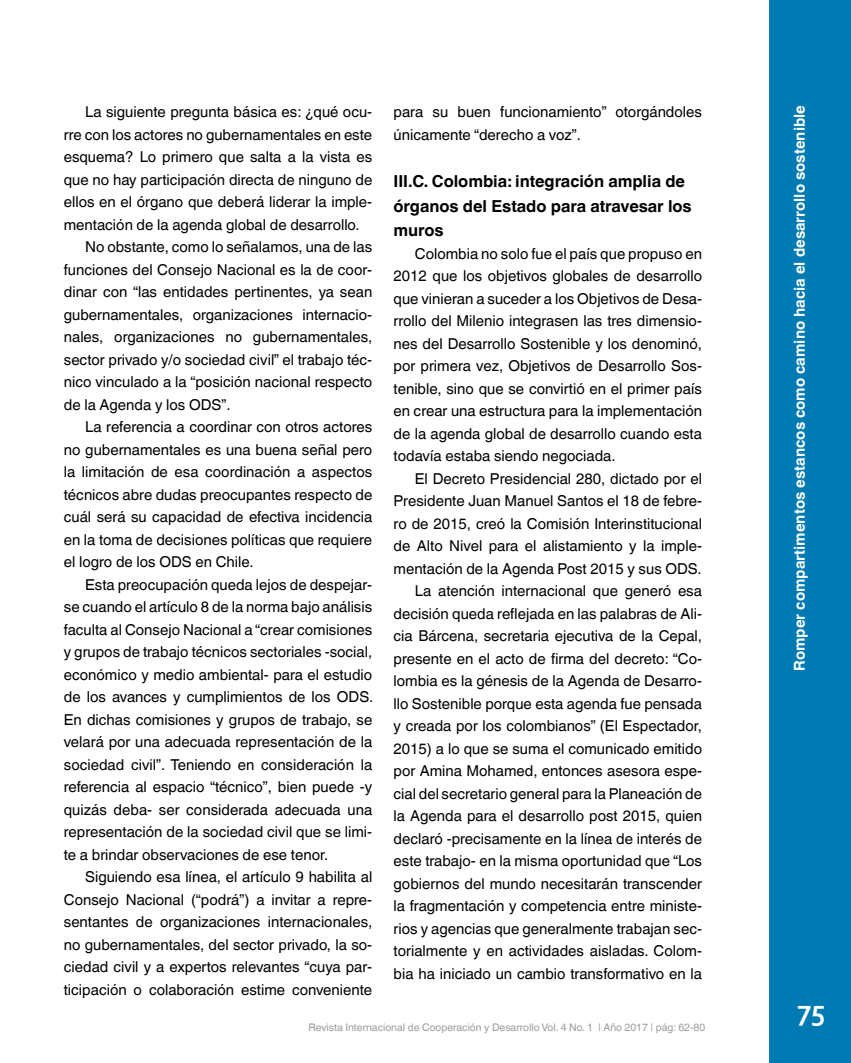
<style>
.page{position:relative;width:851px;height:1063px;background:#fff}
.page>*{position:absolute;margin:0;border:0;box-sizing:border-box;transform-origin:0 0}
.t1{font:700 30px "Corbel";color:#fff}
.t2{font:700 16.5px/24.8px "Helvetica World";letter-spacing:-.005em;color:#000}
.t3{font:15px/22.5px "Helvetica World";color:#000}
.t4{font:700 15px "Helvetica World";color:#fff}
.t5{font:10.5px "Helvetica World";color:#9d9d9c}
</style>
<div class="page">
<div style="left:769px;top:0;width:81px;height:1063px;background:#007ab3"></div>
<p class="t3" style="left:85px;top:101px;width:288px">La siguiente pregunta básica es: ¿qué ocu-</p>
<p class="t3" style="left:64px;top:123px;width:310px">rre con los actores no gubernamentales en este</p>
<p class="t3" style="left:64px;top:146px;width:310px">esquema? Lo primero que salta a la vista es</p>
<p class="t3" style="left:64px;top:168px;width:310px">que no hay participación directa de ninguno de</p>
<p class="t3" style="left:64px;top:191px;width:310px">ellos en el órgano que deberá liderar la imple-</p>
<p class="t3" style="left:64px;top:213px;width:297px">mentación de la agenda global de desarrollo.</p>
<p class="t3" style="left:85px;top:236px;width:288px">No obstante, como lo señalamos, una de las</p>
<p class="t3" style="left:64px;top:258px;width:310px">funciones del Consejo Nacional es la de coor-</p>
<p class="t3" style="left:64px;top:281px;width:310px">dinar con “las entidades pertinentes, ya sean</p>
<p class="t3" style="left:64px;top:303px;width:310px">gubernamentales, organizaciones internacio-</p>
<p class="t3" style="left:64px;top:326px;width:310px">nales, organizaciones no gubernamentales,</p>
<p class="t3" style="left:64px;top:348px;width:310px">sector privado y/o sociedad civil” el trabajo téc-</p>
<p class="t3" style="left:64px;top:371px;width:310px">nico vinculado a la “posición nacional respecto</p>
<p class="t3" style="left:64px;top:393px;width:168px">de la Agenda y los ODS”.</p>
<p class="t3" style="left:85px;top:416px;width:288px">La referencia a coordinar con otros actores</p>
<p class="t3" style="left:64px;top:438px;width:310px">no gubernamentales es una buena señal pero</p>
<p class="t3" style="left:64px;top:461px;width:310px">la limitación de esa coordinación a aspectos</p>
<p class="t3" style="left:64px;top:483px;width:310px">técnicos abre dudas preocupantes respecto de</p>
<p class="t3" style="left:64px;top:506px;width:310px">cuál será su capacidad de efectiva incidencia</p>
<p class="t3" style="left:64px;top:528px;width:310px">en la toma de decisiones políticas que requiere</p>
<p class="t3" style="left:64px;top:551px;width:191px">el logro de los ODS en Chile.</p>
<p class="t3" style="left:85px;top:573px;width:289px">Esta preocupación queda lejos de despejar-</p>
<p class="t3" style="left:64px;top:596px;width:310px">se cuando el artículo 8 de la norma bajo análisis</p>
<p class="t3" style="left:64px;top:618px;width:310px">faculta al Consejo Nacional a “crear comisiones</p>
<p class="t3" style="left:64px;top:641px;width:310px">y grupos de trabajo técnicos sectoriales -social,</p>
<p class="t3" style="left:64px;top:663px;width:310px">económico y medio ambiental- para el estudio</p>
<p class="t3" style="left:64px;top:686px;width:311px">de los avances y cumplimientos de los ODS.</p>
<p class="t3" style="left:64px;top:708px;width:310px">En dichas comisiones y grupos de trabajo, se</p>
<p class="t3" style="left:64px;top:731px;width:310px">velará por una adecuada representación de la</p>
<p class="t3" style="left:64px;top:753px;width:310px">sociedad civil”. Teniendo en consideración la</p>
<p class="t3" style="left:64px;top:776px;width:310px">referencia al espacio “técnico”, bien puede -y</p>
<p class="t3" style="left:64px;top:798px;width:310px">quizás deba- ser considerada adecuada una</p>
<p class="t3" style="left:64px;top:821px;width:310px">representación de la sociedad civil que se limi-</p>
<p class="t3" style="left:64px;top:843px;width:266px">te a brindar observaciones de ese tenor.</p>
<p class="t3" style="left:85px;top:866px;width:288px">Siguiendo esa línea, el artículo 9 habilita al</p>
<p class="t3" style="left:64px;top:888px;width:310px">Consejo Nacional (“podrá”) a invitar a repre-</p>
<p class="t3" style="left:64px;top:911px;width:310px">sentantes de organizaciones internacionales,</p>
<p class="t3" style="left:64px;top:933px;width:310px">no gubernamentales, del sector privado, la so-</p>
<p class="t3" style="left:64px;top:956px;width:310px">ciedad civil y a expertos relevantes “cuya par-</p>
<p class="t3" style="left:64px;top:978px;width:310px">ticipación o colaboración estime conveniente</p>
<p class="t3" style="left:393px;top:101px;width:310px">para su buen funcionamiento” otorgándoles únicamente “derecho a voz”.</p>
<p class="t2" style="left:393px;top:169px;width:300px">III.C. Colombia: integración amplia de órganos del Estado para atravesar los muros</p>
<p class="t3" style="left:393px;top:242px;width:310px;text-align:justify;text-indent:21px">Colombia no solo fue el país que propuso en 2012 que los objetivos globales de desarrollo que vinieran a suceder a los Objetivos de Desa&shy;rrollo del Milenio integrasen las tres dimensio&shy;nes del Desarrollo Sostenible y los denominó, por primera vez, Objetivos de Desarrollo Sos&shy;tenible, sino que se convirtió en el primer país en crear una estructura para la implementación de la agenda global de desarrollo cuando esta todavía estaba siendo negociada.</p>
<p class="t3" style="left:393px;top:467px;width:310px;text-align:right">El Decreto Presidencial 280, dictado por el Presidente Juan Manuel Santos el 18 de febre&shy;ro de 2015, creó la Comisión Interinstitucional de Alto Nivel para el alistamiento y la imple&shy;mentación de la Agenda Post 2015 y sus ODS.<br>La atención internacional que generó esa decisión queda reflejada en las palabras de Ali&shy;cia Bárcena, secretaria ejecutiva de la Cepal, presente en el acto de firma del decreto: “Co&shy;lombia es la génesis de la Agenda de Desarro&shy;llo Sostenible porque esta agenda fue pensada y creada por los colombianos” (El Espectador, 2015) a lo que se suma el comunicado emitido por Amina Mohamed, entonces asesora espe&shy;cial del secretario general para la Planeación de la Agenda para el desarrollo post 2015, quien declaró -precisamente en la línea de interés de este trabajo- en la misma oportunidad que “Los gobiernos del mundo necesitarán transcender la fragmentación y competencia entre ministe&shy;rios y agencias que generalmente trabajan sec&shy;torialmente y en actividades aisladas. Colom&shy;bia ha iniciado un cambio transformativo en la</p>
<p class="t5" style="left:308px;top:1021px;width:398px">Revista Internacional de Cooperación y Desarrollo Vol. 4 No. 1 | Año 2017 | pág: 62-80</p>
<p class="t4" style="left:790px;top:671px;width:567px;rotate:-90deg">Romper compartimentos estancos como camino hacia el desarrollo sostenible</p>
<h1 class="t1" style="left:797px;top:992px;width:30px">75</h1>
</div>
